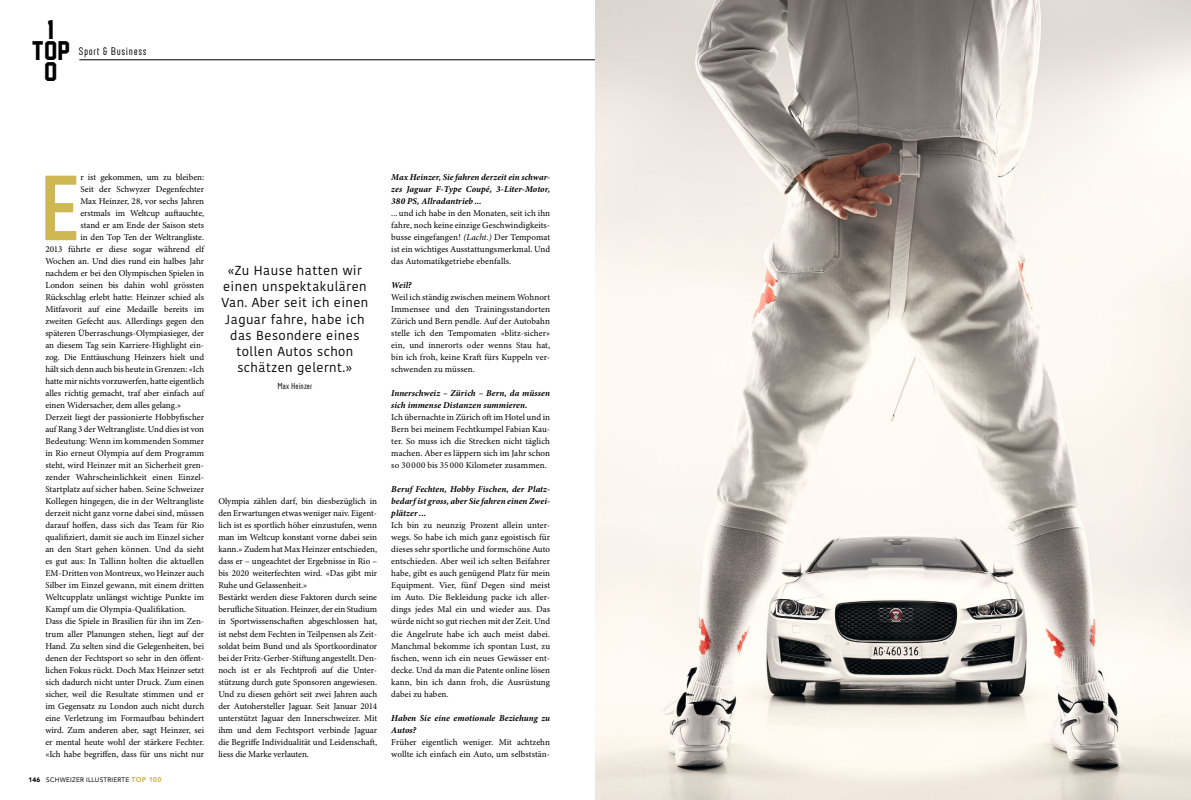
<style>
.page{position:relative;width:1191px;height:800px;background:#fff}
.page>*{position:absolute;margin:0;border:0;box-sizing:border-box;transform-origin:0 0}
.t1{font:700 92.1px "Neubau";color:#cfb752}
.t2{font:24.6px/21.2px "Jersey M54";color:#000;text-align:center}
.t3{font:13px/16px "Kohinoor Devanagari";letter-spacing:.035em;color:#000;text-align:center}
.t4{font:11px "Neubau";letter-spacing:.055em;color:#000}
.t5{font:9px/12px "Minion Pro";color:#000;text-align:justify}
.t6{font:italic 700 9px/12px "Minion Pro";letter-spacing:.01em;color:#000;text-align:justify}
.t7{font:8.6px "Neubau";letter-spacing:.01em;color:#000}
.t8{font:6.5px "Avenir LT Std";letter-spacing:.03em;color:#000}
.s1{font-weight:900}
.s2{font-weight:900;font-size:7px;color:#cfb752}
.s3{font-style:italic}
</style>
<div class="page">
<hr style="left:79px;top:60px;width:516px;height:1px;background:#000">
<img style="left:595px;top:0;width:595px;height:799px">
<h2 class="t2" style="left:32px;top:19px;width:40px">1<br>TOP<br>O</h2>
<p class="t4" style="left:79px;top:45px;width:70px">Sport &amp; Business</p>
<h1 class="t1" style="left:38px;top:155px;width:43px">E</h1>
<p class="t5" style="left:80px;top:171px;width:125px">r ist gekommen, um zu bleiben:</p>
<p class="t5" style="left:80px;top:183px;width:125px">Seit der Schwyzer Degenfechter</p>
<p class="t5" style="left:80px;top:195px;width:125px">Max Heinzer, 28, vor sechs Jahren</p>
<p class="t5" style="left:80px;top:207px;width:125px">erstmals im Weltcup auftauchte,</p>
<p class="t5" style="left:80px;top:219px;width:125px">stand er am Ende der Saison stets</p>
<p class="t5" style="left:80px;top:231px;width:125px">in den Top Ten der Weltrangliste.</p>
<p class="t5" style="left:45px;top:243px;width:160px">2013 führte er diese sogar während elf</p>
<p class="t5" style="left:45px;top:255px;width:160px">Wochen an. Und dies rund ein halbes Jahr</p>
<p class="t5" style="left:45px;top:267px;width:160px">nachdem er bei den Olympischen Spielen in</p>
<p class="t5" style="left:45px;top:279px;width:160px">London seinen bis dahin wohl grössten</p>
<p class="t5" style="left:45px;top:291px;width:160px">Rückschlag erlebt hatte: Heinzer schied als</p>
<p class="t5" style="left:45px;top:303px;width:160px">Mitfavorit auf eine Medaille bereits im</p>
<p class="t5" style="left:45px;top:315px;width:160px">zweiten Gefecht aus. Allerdings gegen den</p>
<p class="t5" style="left:45px;top:327px;width:160px">späteren Überraschungs-Olympiasieger, der</p>
<p class="t5" style="left:45px;top:339px;width:160px">an diesem Tag sein Karriere-Highlight ein-</p>
<p class="t5" style="left:45px;top:351px;width:160px">zog. Die Enttäuschung Heinzers hielt und</p>
<p class="t5" style="left:45px;top:363px;width:160px">hält sich denn auch bis heute in Grenzen: «Ich</p>
<p class="t5" style="left:45px;top:375px;width:160px">hatte mir nichts vorzuwerfen, hatte eigentlich</p>
<p class="t5" style="left:45px;top:387px;width:160px">alles richtig gemacht, traf aber einfach auf</p>
<p class="t5" style="left:45px;top:399px;width:137px">einen Widersacher, dem alles gelang.»</p>
<p class="t5" style="left:45px;top:411px;width:160px">Derzeit liegt der passionierte Hobbyfischer</p>
<p class="t5" style="left:45px;top:423px;width:160px">auf Rang 3 der Weltrangliste. Und dies ist von</p>
<p class="t5" style="left:45px;top:435px;width:160px">Bedeutung: Wenn im kommenden Sommer</p>
<p class="t5" style="left:45px;top:447px;width:160px">in Rio erneut Olympia auf dem Programm</p>
<p class="t5" style="left:45px;top:459px;width:160px">steht, wird Heinzer mit an Sicherheit gren-</p>
<p class="t5" style="left:45px;top:471px;width:160px">zender Wahrscheinlichkeit einen Einzel-</p>
<p class="t5" style="left:45px;top:483px;width:160px">Startplatz auf sicher haben. Seine Schweizer</p>
<p class="t5" style="left:45px;top:495px;width:160px">Kollegen hingegen, die in der Weltrangliste</p>
<p class="t5" style="left:45px;top:507px;width:160px">derzeit nicht ganz vorne dabei sind, müssen</p>
<p class="t5" style="left:45px;top:519px;width:160px">darauf hoffen, dass sich das Team für Rio</p>
<p class="t5" style="left:45px;top:531px;width:160px">qualifiziert, damit sie auch im Einzel sicher</p>
<p class="t5" style="left:45px;top:543px;width:160px">an den Start gehen können. Und da sieht</p>
<p class="t5" style="left:45px;top:555px;width:160px">es gut aus: In Tallinn holten die aktuellen</p>
<p class="t5" style="left:45px;top:567px;width:160px">EM-Dritten von Montreux, wo Heinzer auch</p>
<p class="t5" style="left:45px;top:579px;width:160px">Silber im Einzel gewann, mit einem dritten</p>
<p class="t5" style="left:45px;top:591px;width:160px">Weltcupplatz unlängst wichtige Punkte im</p>
<p class="t5" style="left:45px;top:603px;width:142px">Kampf um die Olympia-Qualifikation.</p>
<p class="t5" style="left:45px;top:615px;width:160px">Dass die Spiele in Brasilien für ihn im Zen-</p>
<p class="t5" style="left:45px;top:627px;width:160px">trum aller Planungen stehen, liegt auf der</p>
<p class="t5" style="left:45px;top:639px;width:160px">Hand. Zu selten sind die Gelegenheiten, bei</p>
<p class="t5" style="left:45px;top:651px;width:160px">denen der Fechtsport so sehr in den öffent-</p>
<p class="t5" style="left:45px;top:663px;width:160px">lichen Fokus rückt. Doch Max Heinzer setzt</p>
<p class="t5" style="left:45px;top:675px;width:160px">sich dadurch nicht unter Druck. Zum einen</p>
<p class="t5" style="left:45px;top:687px;width:160px">sicher, weil die Resultate stimmen und er</p>
<p class="t5" style="left:45px;top:699px;width:160px">im Gegensatz zu London auch nicht durch</p>
<p class="t5" style="left:45px;top:711px;width:160px">eine Verletzung im Formaufbau behindert</p>
<p class="t5" style="left:45px;top:723px;width:160px">wird. Zum anderen aber, sagt Heinzer, sei</p>
<p class="t5" style="left:45px;top:735px;width:160px">er mental heute wohl der stärkere Fechter.</p>
<p class="t5" style="left:45px;top:747px;width:160px">«Ich habe begriffen, dass für uns nicht nur</p>
<p class="t8" style="left:28px;top:776px;width:135px"><span class="s1">146</span> SCHWEIZER ILLUSTRIERTE <span class="s2">TOP 100</span></p>
<h3 class="t3" style="left:221px;top:263px;width:148px">«Zu Hause hatten wir einen unspektakulären<br>Van. Aber seit ich einen<br>Jaguar fahre, habe ich das Besondere eines tollen Autos schon schätzen gelernt.»</h3>
<p class="t7" style="left:277px;top:381px;width:36px">Max Heinzer</p>
<p class="t5" style="left:218px;top:495px;width:160px;text-align:left">Olympia zählen darf, bin diesbezüglich in den Erwartungen etwas weniger naiv. Eigent&shy;lich ist es sportlich höher einzustufen, wenn man im Weltcup konstant vorne dabei sein kann.» Zudem hat Max Heinzer entschieden, dass er – ungeachtet der Ergebnisse in Rio – bis 2020 weiterfechten wird. «Das gibt mir Ruhe und Gelassenheit.»<br>Bestärkt werden diese Faktoren durch seine berufliche Situation. Heinzer, der ein Studium in Sportwissenschaften abgeschlossen hat, ist nebst dem Fechten in Teilpensen als Zeit&shy;soldat beim Bund und als Sportkoordinator bei der Fritz-Gerber-Stiftung angestellt. Den&shy;noch ist er als Fechtprofi auf die Unter&shy;stützung durch gute Sponsoren angewiesen.<br>Und zu diesen gehört seit zwei Jahren auch der Autohersteller Jaguar. Seit Januar 2014 unterstützt Jaguar den Innerschweizer. Mit ihm und dem Fechtsport verbinde Jaguar die Begriffe Individualität und Leidenschaft, liess die Marke verlauten.</p>
<p class="t6" style="left:391px;top:171px;width:160px">Max Heinzer, Sie fahren derzeit ein schwar&shy;zes Jaguar F-Type Coupé, 3-Liter-Motor, 380 PS, Allradantrieb ...</p>
<p class="t5" style="left:391px;top:207px;width:160px">... und ich habe in den Monaten, seit ich ihn fahre, noch keine einzige Geschwindigkeits&shy;busse eingefangen! <span class="s3">(Lacht.)</span> Der Tempomat ist ein wichtiges Ausstattungsmerkmal. Und das Automatikgetriebe ebenfalls.</p>
<p class="t6" style="left:391px;top:279px;width:22px">Weil?</p>
<p class="t5" style="left:391px;top:291px;width:160px">Weil ich ständig zwischen meinem Wohnort Immensee und den Trainingsstandorten Zürich und Bern pendle. Auf der Autobahn stelle ich den Tempomaten «blitz-sicher» ein, und innerorts oder wenns Stau hat, bin ich froh, keine Kraft fürs Kuppeln ver&shy;schwenden zu müssen.</p>
<p class="t6" style="left:391px;top:387px;width:160px">Innerschweiz – Zürich – Bern, da müssen sich immense Distanzen summieren.</p>
<p class="t5" style="left:391px;top:411px;width:160px">Ich übernachte in Zürich oft im Hotel und in Bern bei meinem Fechtkumpel Fabian Kau&shy;ter. So muss ich die Strecken nicht täglich machen. Aber es läppern sich im Jahr schon so 30 000 bis 35 000 Kilometer zusammen.</p>
<p class="t6" style="left:391px;top:483px;width:160px">Beruf Fechten, Hobby Fischen, der Platz&shy;bedarf ist gross, aber Sie fahren einen Zwei&shy;plätzer...</p>
<p class="t5" style="left:391px;top:519px;width:160px">Ich bin zu neunzig Prozent allein unter&shy;wegs. So habe ich mich ganz egoistisch für dieses sehr sportliche und formschöne Auto entschieden. Aber weil ich selten Beifahrer habe, gibt es auch genügend Platz für mein Equipment. Vier, fünf Degen sind meist im Auto. Die Bekleidung packe ich aller&shy;dings jedes Mal ein und wieder aus. Das würde nicht so gut riechen mit der Zeit. Und die Angelrute habe ich auch meist dabei.<br>Manchmal bekomme ich spontan Lust, zu fischen, wenn ich ein neues Gewässer ent&shy;decke. Und da man die Patente online lösen kann, bin ich dann froh, die Ausrüstung dabei zu haben.</p>
<p class="t6" style="left:391px;top:711px;width:160px">Haben Sie eine emotionale Beziehung zu<br>Autos?</p>
<p class="t5" style="left:391px;top:735px;width:160px">Früher eigentlich weniger. Mit achtzehn wollte ich einfach ein Auto, um selbststän-</p>
</div>
